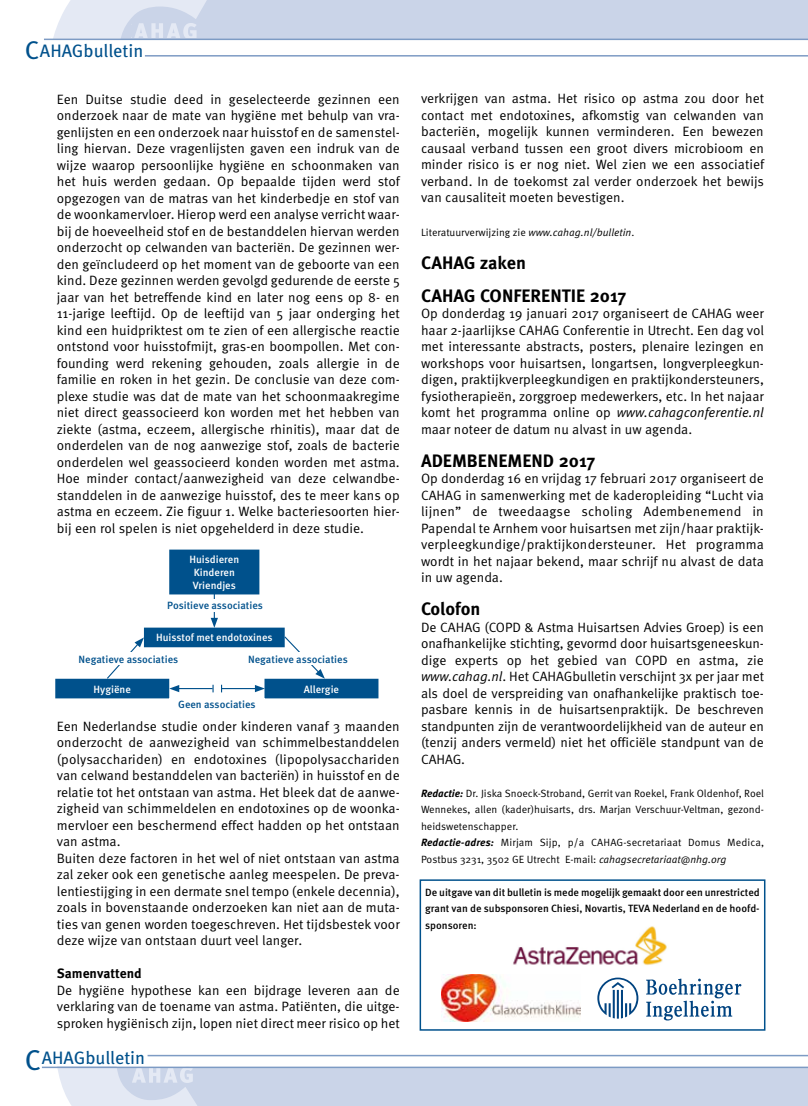
<style>
.page{position:relative;width:808px;height:1106px;background:#fff}
.page>*{position:absolute;margin:0;border:0;box-sizing:border-box;transform-origin:0 0}
.t1{font:700 18px/33px "Meta OT";color:#000}
.t2{font:18px "Meta OT";color:#00518c}
.t3{font:13.5px/16.5px "Meta OT Norm";color:#000;text-align:justify}
.t4{font:700 13.5px "Meta OT";color:#000}
.t5{font:10.5px/16.5px "Meta OT Norm";color:#000}
.t6{font:500 10.5px/16.5px "Meta OT";color:#000;text-align:justify}
.t7{font:500 10.5px "Meta OT";color:#00518c}
.t8{font:500 10.5px/12.6px "Meta OT";color:#fff;text-align:center}
.s1{font-size:25.5px}
.s2{font-size:28.5px}
.s3{font-family:"Meta OT Norm Ita"}
.s4{font-family:"Meta OT";font-weight:700;font-style:italic}
</style>
<div class="page">
<div style="left:107px;top:0;width:701px;height:39px;background:#cad4e8"></div>
<div style="left:107px;top:1067px;width:701px;height:39px;background:#cad4e8"></div>
<hr style="left:148px;top:1054px;width:660px;height:2px;background:#7d9bc4">
<hr style="left:145px;top:55px;width:663px;height:2px;background:#7d9bc4">
<svg style="left:48px;top:0;width:180px;height:39px"></svg>
<hr style="left:44px;top:39px;width:764px;height:1px;background:#7d9bc4">
<svg style="left:55px;top:1068px;width:142px;height:38px"></svg>
<hr style="left:42px;top:1066px;width:766px;height:2px;background:#7d9bc4">
<svg style="left:597px;top:977px;width:41px;height:41px"></svg>
<svg style="left:646px;top:978px;width:95px;height:42px"></svg>
<img style="left:513px;top:926px;width:154px;height:39px">
<img style="left:442px;top:974px;width:139px;height:47px">
<div style="left:420px;top:879px;width:345px;height:151px;border:2px solid #00518c"></div>
<div style="left:170px;top:550px;width:89px;height:43px;background:#00518c"></div>
<div style="left:169px;top:549px;width:90px;height:45px;border:2px solid #00518c"></div>
<div style="left:145px;top:628px;width:139px;height:18px;background:#00518c"></div>
<div style="left:144px;top:627px;width:141px;height:20px;border:2px solid #00518c"></div>
<div style="left:56px;top:679px;width:112px;height:18px;background:#00518c"></div>
<div style="left:55px;top:678px;width:114px;height:20px;border:2px solid #00518c"></div>
<div style="left:265px;top:679px;width:113px;height:18px;background:#00518c"></div>
<div style="left:264px;top:678px;width:114px;height:20px;border:2px solid #00518c"></div>
<svg style="left:211px;top:594px;width:7px;height:34px"></svg>
<hr style="left:177px;top:688px;width:36px;height:1px;background:#00518c">
<svg style="left:169px;top:685px;width:10px;height:7px"></svg>
<hr style="left:222px;top:688px;width:35px;height:1px;background:#00518c">
<svg style="left:255px;top:685px;width:10px;height:7px"></svg>
<svg style="left:106px;top:637px;width:38px;height:43px"></svg>
<svg style="left:283px;top:635px;width:42px;height:43px"></svg>
<svg style="left:212px;top:684px;width:2px;height:8px"></svg>
<div style="left:145px;top:599px;width:140px;height:13px;background:#fff"></div>
<div style="left:59px;top:652px;width:139px;height:13px;background:#fff"></div>
<div style="left:228px;top:652px;width:139px;height:13px;background:#fff"></div>
<h1 class="t2" style="left:25px;top:40px;width:120px"><span class="s1">C</span>AHAGbulletin</h1>
<p class="t3" style="left:57px;top:91px;width:345px">Een Duitse studie deed in geselecteerde gezinnen een onderzoek naar de mate van hygiëne met behulp van vra&shy;genlijsten en een onderzoek naar huisstof en de samenstel&shy;ling hiervan. Deze vragenlijsten gaven een indruk van de wijze waarop persoonlijke hygiëne en schoonmaken van het huis werden gedaan. Op bepaalde tijden werd stof opgezogen van de matras van het kinderbedje en stof van de woonkamervloer. Hierop werd een analyse verricht waar&shy;bij de hoeveelheid stof en de bestanddelen hiervan werden onderzocht op celwanden van bacteriën. De gezinnen wer&shy;den geïncludeerd op het moment van de geboorte van een kind. Deze gezinnen werden gevolgd gedurende de eerste 5 jaar van het betreffende kind en later nog eens op 8- en 11-jarige leeftijd. Op de leeftijd van 5 jaar onderging het kind een huidpriktest om te zien of een allergische reactie ontstond voor huisstofmijt, gras-en boompollen. Met con&shy;founding werd rekening gehouden, zoals allergie in de familie en roken in het gezin. De conclusie van deze com&shy;plexe studie was dat de mate van het schoonmaakregime niet direct geassocieerd kon worden met het hebben van ziekte (astma, eczeem, allergische rhinitis), maar dat de onderdelen van de nog aanwezige stof, zoals de bacterie onderdelen wel geassocieerd konden worden met astma.<br>Hoe minder contact/aanwezigheid van deze celwandbe&shy;standdelen in de aanwezige huisstof, des te meer kans op astma en eczeem. Zie figuur 1. Welke bacteriesoorten hier&shy;bij een rol spelen is niet opgehelderd in deze studie.</p>
<p class="t8" style="left:189px;top:554px;width:51px">Huisdieren<br>Kinderen<br>Vriendjes</p>
<p class="t7" style="left:167px;top:600px;width:97px">Positieve associaties</p>
<p class="t8" style="left:156px;top:632px;width:118px">Huisstof met endotoxines</p>
<p class="t7" style="left:79px;top:653px;width:101px">Negatieve associaties</p>
<p class="t7" style="left:248px;top:653px;width:101px">Negatieve associaties</p>
<p class="t7" style="left:178px;top:698px;width:79px">Geen associaties</p>
<p class="t8" style="left:94px;top:683px;width:39px">Hygiëne</p>
<p class="t8" style="left:304px;top:683px;width:37px">Allergie</p>
<p class="t3" style="left:57px;top:718px;width:344px;text-align:left">Een Nederlandse studie onder kinderen vanaf 3 maanden onderzocht de aanwezigheid van schimmelbestanddelen (polysacchariden) en endotoxines (lipopolysacchariden van celwand bestanddelen van bacteriën) in huisstof en de relatie tot het ontstaan van astma. Het bleek dat de aanwe&shy;zigheid van schimmeldelen en endotoxines op de woonka&shy;mervloer een beschermend effect hadden op het ontstaan van astma.<br>Buiten deze factoren in het wel of niet ontstaan van astma zal zeker ook een genetische aanleg meespelen. De preva&shy;lentiestijging in een dermate snel tempo (enkele decennia), zoals in bovenstaande onderzoeken kan niet aan de muta&shy;ties van genen worden toegeschreven. Het tijdsbestek voor deze wijze van ontstaan duurt veel langer.</p>
<p class="t4" style="left:57px;top:965px;width:86px">Samenvattend</p>
<p class="t3" style="left:57px;top:982px;width:345px">De hygiëne hypothese kan een bijdrage leveren aan de verklaring van de toename van astma. Patiënten, die uitge&shy;sproken hygiënisch zijn, lopen niet direct meer risico op het</p>
<h1 class="t2" style="left:25px;top:1047px;width:122px"><span class="s2">C</span>AHAGbulletin</h1>
<p class="t3" style="left:421px;top:91px;width:345px">verkrijgen van astma. Het risico op astma zou door het contact met endotoxines, afkomstig van celwanden van bacteriën, mogelijk kunnen verminderen. Een bewezen causaal verband tussen een groot divers microbioom en minder risico is er nog niet. Wel zien we een associatief verband. In de toekomst zal verder onderzoek het bewijs van causaliteit moeten bevestigen.</p>
<p class="t5" style="left:421px;top:224px;width:215px">Literatuurverwijzing zie <span class="s3">www.cahag.nl/bulletin</span>.</p>
<h1 class="t1" style="left:421px;top:246px;width:207px">CAHAG zaken<br>CAHAG CONFERENTIE 2017</h1>
<p class="t3" style="left:421px;top:305px;width:345px">Op donderdag 19 januari 2017 organiseert de CAHAG weer haar 2-jaarlijkse CAHAG Conferentie in Utrecht. Een dag vol met interessante abstracts, posters, plenaire lezingen en workshops voor huisartsen, longartsen, longverpleegkun&shy;digen, praktijkverpleegkundigen en praktijkondersteuners, fysiotherapieën, zorggroep medewerkers, etc. In het najaar komt het programma online op <span class="s3">www.cahagconferentie.nl </span>maar noteer de datum nu alvast in uw agenda.</p>
<h1 class="t1" style="left:421px;top:444px;width:176px">ADEMBENEMEND 2017</h1>
<p class="t3" style="left:421px;top:470px;width:344px">Op donderdag 16 en vrijdag 17 februari 2017 organiseert de CAHAG in samenwerking met de kaderopleiding “Lucht via lijnen” de tweedaagse scholing Adembenemend in Papendal te Arnhem voor huisartsen met zijn/haar praktijk&shy;verpleegkundige/praktijkondersteuner. Het programma wordt in het najaar bekend, maar schrijf nu alvast de data in uw agenda.</p>
<h1 class="t1" style="left:421px;top:593px;width:61px">Colofon</h1>
<p class="t3" style="left:421px;top:619px;width:345px">De CAHAG (COPD &amp; Astma Huisartsen Advies Groep) is een onafhankelijke stichting, gevormd door huisartsgeneeskun&shy;dige experts op het gebied van COPD en astma, zie <span class="s3">www.cahag.nl</span>. Het CAHAGbulletin verschijnt 3x per jaar met als doel de verspreiding van onafhankelijke praktisch toe&shy;pasbare kennis in de huisartsenpraktijk. De beschreven standpunten zijn de verantwoordelijkheid van de auteur en (tenzij anders vermeld) niet het officiële standpunt van de CAHAG.</p>
<p class="t5" style="left:421px;top:785px;width:345px"><span class="s4">Redactie:</span> Dr. Jiska Snoeck-Stroband, Gerrit van Roekel, Frank Oldenhof, Roel Wennekes, allen (kader)huisarts, drs. Marjan Verschuur-Veltman, gezond&shy;heidswetenschapper.<br><span class="s4">Redactie-adres:</span> Mirjam Sijp, p/a CAHAG-secretariaat Domus Medica, Postbus 3231, 3502 GE Utrecht E-mail: <span class="s3">cahagsecretariaat@nhg.org</span></p>
<p class="t6" style="left:425px;top:884px;width:336px">De uitgave van dit bulletin is mede mogelijk gemaakt door een unrestricted grant van de subsponsoren Chiesi, Novartis, TEVA Nederland en de hoofd&shy;sponsoren:</p>
</div>
